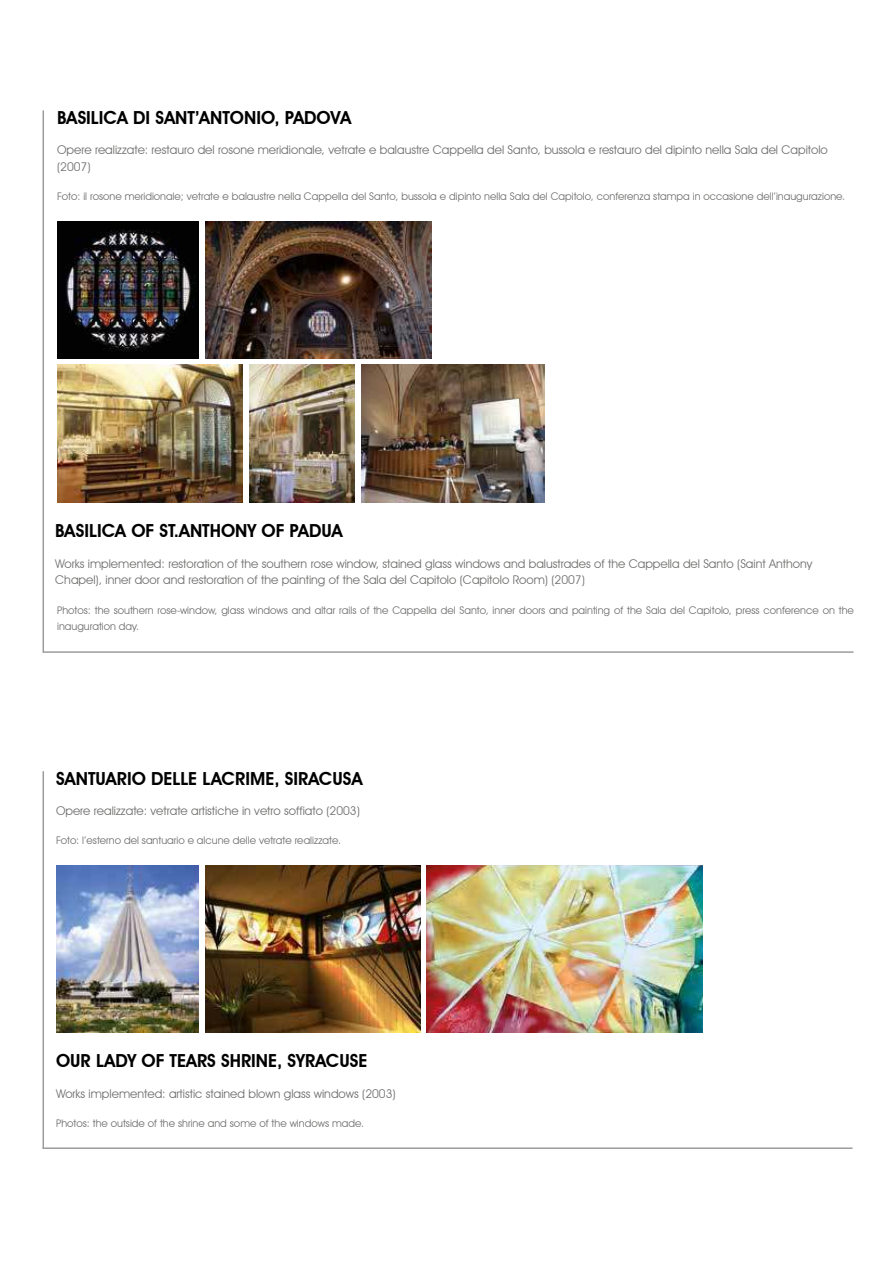
<style>
.page{position:relative;width:893px;height:1263px;background:#fff}
.page>*{position:absolute;margin:0;border:0;box-sizing:border-box;transform-origin:0 0}
.t1{font:600 18px "Avant Garde IT Cby BT";color:#000}
.t2{font:12px/16.5px "Avant Garde IT Cby BT";color:#6f6f6e}
.t3{font:10.5px/16.5px "Avant Garde IT Cby BT";color:#6f6f6e}
</style>
<div class="page">
<img style="left:427px;top:865px;width:276px;height:167px">
<img style="left:206px;top:865px;width:214px;height:167px">
<img style="left:56px;top:865px;width:143px;height:167px">
<hr style="left:43px;top:1147px;width:809px;height:2px;background:#9d9c9c">
<hr style="left:43px;top:771px;width:1px;height:377px;background:#9d9c9c">
<img style="left:57px;top:221px;width:141px;height:137px">
<img style="left:205px;top:222px;width:226px;height:136px">
<img style="left:57px;top:365px;width:186px;height:137px">
<img style="left:361px;top:365px;width:183px;height:137px">
<img style="left:250px;top:365px;width:104px;height:137px">
<hr style="left:43px;top:651px;width:810px;height:2px;background:#9d9c9c">
<hr style="left:43px;top:110px;width:1px;height:543px;background:#9d9c9c">
<h1 class="t1" style="left:57px;top:110px;width:296px">BASILICA DI SANT’ANTONIO, PADOVA</h1>
<p class="t2" style="left:57px;top:143px;width:772px">Opere realizzate: restauro del rosone meridionale, vetrate e balaustre Cappella del Santo, bussola e restauro del dipinto nella Sala del Capitolo (2007)</p>
<p class="t3" style="left:57px;top:189px;width:790px">Foto: il rosone meridionale; vetrate e balaustre nella Cappella del Santo, bussola e dipinto nella Sala del Capitolo, conferenza stampa in occasione dell’inaugurazione.</p>
<h1 class="t1" style="left:55px;top:523px;width:289px">BASILICA OF ST.ANTHONY OF PADUA</h1>
<p class="t2" style="left:55px;top:556px;width:759px">Works implemented: restoration of the southern rose window, stained glass windows and balustrades of the Cappella del Santo (Saint Anthony<br>Chapel), inner door and restoration of the painting of the Sala del Capitolo (Capitolo Room) (2007)</p>
<p class="t3" style="left:57px;top:602px;width:798px">Photos: the southern rose-window, glass windows and altar rails of the Cappella del Santo, inner doors and painting of the Sala del Capitolo, press conference on the inauguration day.</p>
<h1 class="t1" style="left:56px;top:771px;width:308px">SANTUARIO DELLE LACRIME, SIRACUSA</h1>
<p class="t2" style="left:56px;top:804px;width:305px">Opere realizzate: vetrate artistiche in vetro soffiato (2003)</p>
<p class="t3" style="left:56px;top:833px;width:286px">Foto: l’esterno del santuario e alcune delle vetrate realizzate.</p>
<h1 class="t1" style="left:56px;top:1053px;width:313px">OUR LADY OF TEARS SHRINE, SYRACUSE</h1>
<p class="t2" style="left:56px;top:1086px;width:341px">Works implemented: artistic stained blown glass windows (2003)</p>
<p class="t3" style="left:56px;top:1116px;width:309px">Photos: the outside of the shrine and some of the windows made.</p>
</div>
